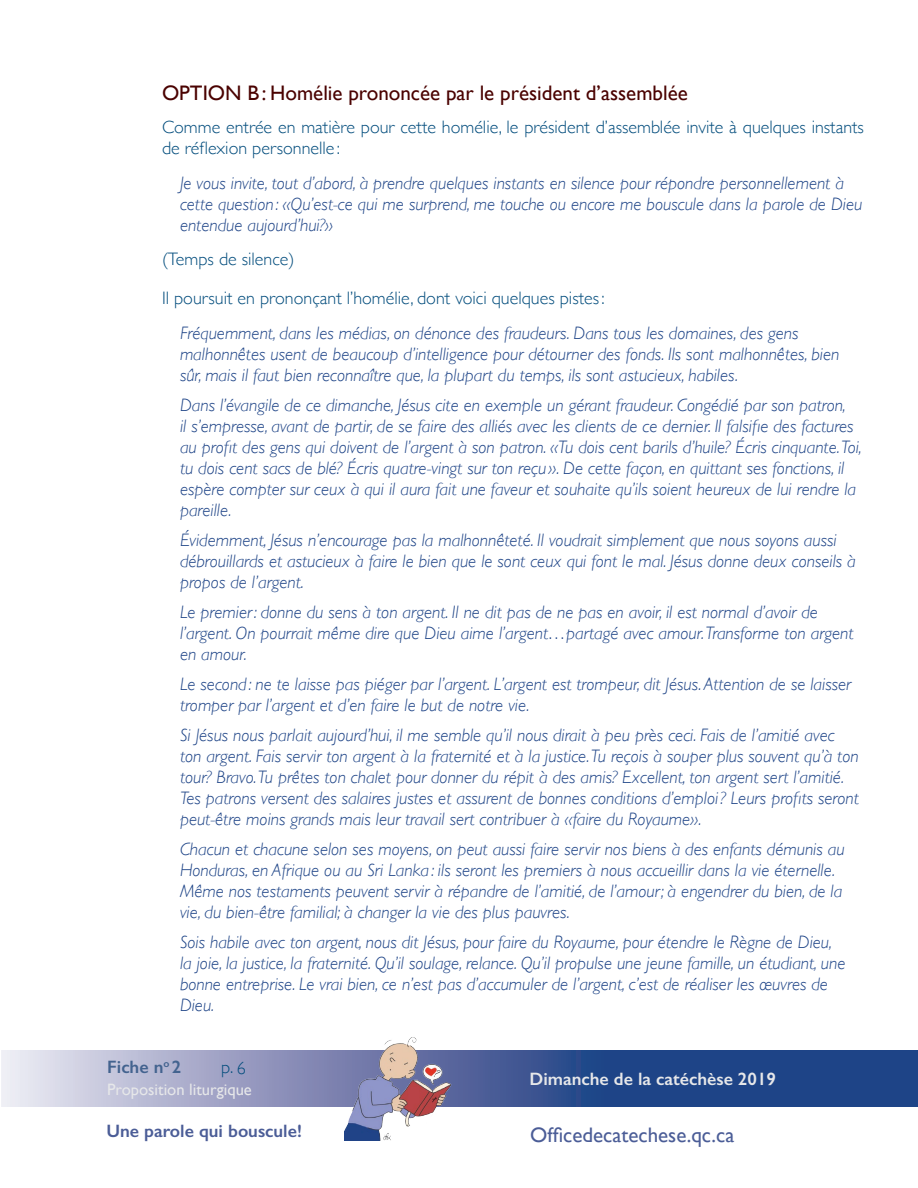
<style>
.page{position:relative;width:918px;height:1188px;background:#fff}
.page>*{position:absolute;margin:0;border:0;box-sizing:border-box;transform-origin:0 0}
.sous-titre_3{font:21px "Gill Sans";color:#4a0201}
.t1{font:21px "Gill Sans";color:#4b5d97}
.tx_ital_-_tx-parlé{font:italic 300 18px/21px "Gill Sans";color:#1e4487}
.tx_reg{font:300 18px/21px "Gill Sans";color:#034d7d}
.t2{font:600 18px "Gill Sans";color:#e6e7e9}
.t3{font:600 18px "Gill Sans";color:#4b5d97}
.t4{font:600 18px "Gill Sans";color:#43638f}
.t5{font:16.5px "Gill Sans";color:#e6e7e9}
</style>
<div class="page">
<svg style="left:2px;top:1050px;width:916px;height:57px;background:#6276a7"></svg>
<img style="left:344px;top:1037px;width:108px;height:104px">
<p class="sous-titre_3" style="left:162px;top:81px;width:527px">OPTION B: Homélie prononcée par le président d’assemblée</p>
<p class="tx_reg" style="left:162px;top:116px;width:704px">Comme entrée en matière pour cette homélie, le président d’assemblée invite à quelques instants de réflexion personnelle :</p>
<p class="tx_ital_-_tx-parlé" style="left:180px;top:172px;width:684px">Je vous invite, tout d’abord, à prendre quelques instants en silence pour répondre personnellement à cette question : «Qu’est-ce qui me surprend, me touche ou encore me bouscule dans la parole de Dieu entendue aujourd’hui?»</p>
<p class="tx_reg" style="left:162px;top:248px;width:134px">(Temps de silence)</p>
<p class="tx_reg" style="left:162px;top:287px;width:444px">Il poursuit en prononçant l’homélie, dont voici quelques pistes:</p>
<p class="tx_ital_-_tx-parlé" style="left:180px;top:322px;width:661px">Fréquemment, dans les médias, on dénonce des fraudeurs. Dans tous les domaines, des gens malhonnêtes usent de beaucoup d’intelligence pour détourner des fonds. Ils sont malhonnêtes, bien sûr, mais il faut bien reconnaître que, la plupart du temps, ils sont astucieux, habiles.</p>
<p class="tx_ital_-_tx-parlé" style="left:180px;top:394px;width:683px">Dans l’évangile de ce dimanche, Jésus cite en exemple un gérant fraudeur. Congédié par son patron,<br>il s’empresse, avant de partir, de se faire des alliés avec les clients de ce dernier. Il falsifie des factures au profit des gens qui doivent de l’argent à son patron. «Tu dois cent barils d’huile? Écris cinquante. Toi, tu dois cent sacs de blé? Écris quatre-vingt sur ton reçu ». De cette façon, en quittant ses fonctions, il espère compter sur ceux à qui il aura fait une faveur et souhaite qu’ils soient heureux de lui rendre la pareille.</p>
<p class="tx_ital_-_tx-parlé" style="left:180px;top:529px;width:677px">Évidemment, Jésus n’encourage pas la malhonnêteté. Il voudrait simplement que nous soyons aussi débrouillards et astucieux à faire le bien que le sont ceux qui font le mal. Jésus donne deux conseils à propos de l’argent.</p>
<p class="tx_ital_-_tx-parlé" style="left:180px;top:601px;width:675px">Le premier: donne du sens à ton argent. Il ne dit pas de ne pas en avoir, il est normal d’avoir de l’argent. On pourrait même dire que Dieu aime l’argent…partagé avec amour. Transforme ton argent en amour.</p>
<p class="tx_ital_-_tx-parlé" style="left:180px;top:673px;width:673px">Le second : ne te laisse pas piéger par l’argent. L’argent est trompeur, dit Jésus. Attention de se laisser tromper par l’argent et d’en faire le but de notre vie.</p>
<p class="tx_ital_-_tx-parlé" style="left:180px;top:724px;width:680px">Si Jésus nous parlait aujourd’hui, il me semble qu’il nous dirait à peu près ceci. Fais de l’amitié avec ton argent. Fais servir ton argent à la fraternité et à la justice. Tu reçois à souper plus souvent qu’à ton tour? Bravo. Tu prêtes ton chalet pour donner du répit à des amis? Excellent, ton argent sert l’amitié.<br>Tes patrons versent des salaires justes et assurent de bonnes conditions d’emploi? Leurs profits seront peut-être moins grands mais leur travail sert contribuer à «faire du Royaume».</p>
<p class="tx_ital_-_tx-parlé" style="left:180px;top:838px;width:666px">Chacun et chacune selon ses moyens, on peut aussi faire servir nos biens à des enfants démunis au Honduras, en Afrique ou au Sri Lanka : ils seront les premiers à nous accueillir dans la vie éternelle.<br>Même nos testaments peuvent servir à répandre de l’amitié, de l’amour; à engendrer du bien, de la vie, du bien-être familial; à changer la vie des plus pauvres.</p>
<p class="tx_ital_-_tx-parlé" style="left:180px;top:931px;width:667px">Sois habile avec ton argent, nous dit Jésus, pour faire du Royaume, pour étendre le Règne de Dieu, la joie, la justice, la fraternité. Qu’il soulage, relance. Qu’il propulse une jeune famille, un étudiant, une bonne entreprise. Le vrai bien, ce n’est pas d’accumuler de l’argent, c’est de réaliser les œuvres de Dieu.</p>
<p class="t4" style="left:107px;top:1056px;width:75px">Fiche n<sup>o</sup> 2</p>
<p class="tx_reg" style="left:221px;top:1056px;width:26px">p.6</p>
<p class="t5" style="left:107px;top:1080px;width:146px">Proposition liturgique</p>
<p class="t2" style="left:530px;top:1068px;width:248px">Dimanche de la catéchèse 2019</p>
<p class="t3" style="left:106px;top:1120px;width:197px">Une parole qui bouscule!</p>
<p class="t1" style="left:530px;top:1123px;width:206px">Officedecatechese.qc.ca</p>
</div>
